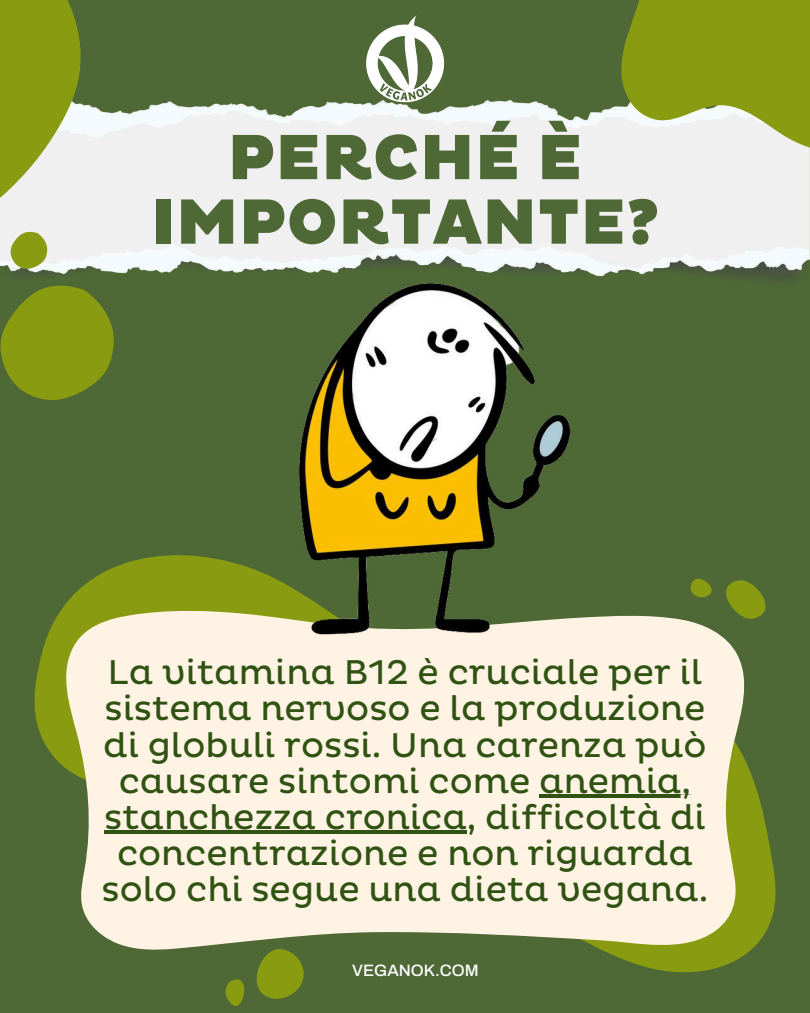
<style>
.page{position:relative;width:810px;height:1013px;background:#fff}
.page>*{position:absolute;margin:0;border:0;box-sizing:border-box;transform-origin:0 0}
.t1{font:900 65px/64.5px "Pluto";color:#4e6836;text-align:center}
.t2{font:35px/36px "Pluto";color:#305314;text-align:center}
.t3{font:500 16.5px "Archivo";color:#fff}
</style>
<div class="page">
<div style="left:0;top:0;width:810px;height:1012px;background:#4e6836"></div>
<img style="left:366px;top:15px;width:79px;height:86px">
<svg style="left:34px;top:560px;width:742px;height:413px"></svg>
<svg style="left:59px;top:609px;width:692px;height:344px;background:#e7e1c6"></svg>
<svg style="left:223px;top:948px;width:81px;height:58px"></svg>
<svg style="left:740px;top:580px;width:29px;height:39px"></svg>
<img style="left:9px;top:101px;width:801px;height:179px">
<svg style="left:619px;top:0;width:191px;height:154px;background:#9ead46"></svg>
<svg style="left:0;top:0;width:81px;height:269px;background:#afbb68"></svg>
<img style="left:136px;top:193px;width:604px;height:549px">
<hr style="left:539px;top:794px;width:152px;height:3px;background:#305314">
<hr style="left:104px;top:830px;width:363px;height:3px;background:#305314">
<svg style="left:0;top:285px;width:114px;height:115px"></svg>
<h1 class="t1" style="left:150px;top:127px;width:511px">PERCHÉ È<br>IMPORTANTE?</h1>
<p class="t2" style="left:102px;top:656px;width:608px">La vitamina B12 è cruciale per il sistema nervoso e la produzione di globuli rossi. Una carenza può causare sintomi come anemia, stanchezza cronica, difficoltà di concentrazione e non riguarda solo chi segue una dieta vegana.</p>
<p class="t3" style="left:352px;top:961px;width:128px">VEGANOK.COM</p>
</div>
